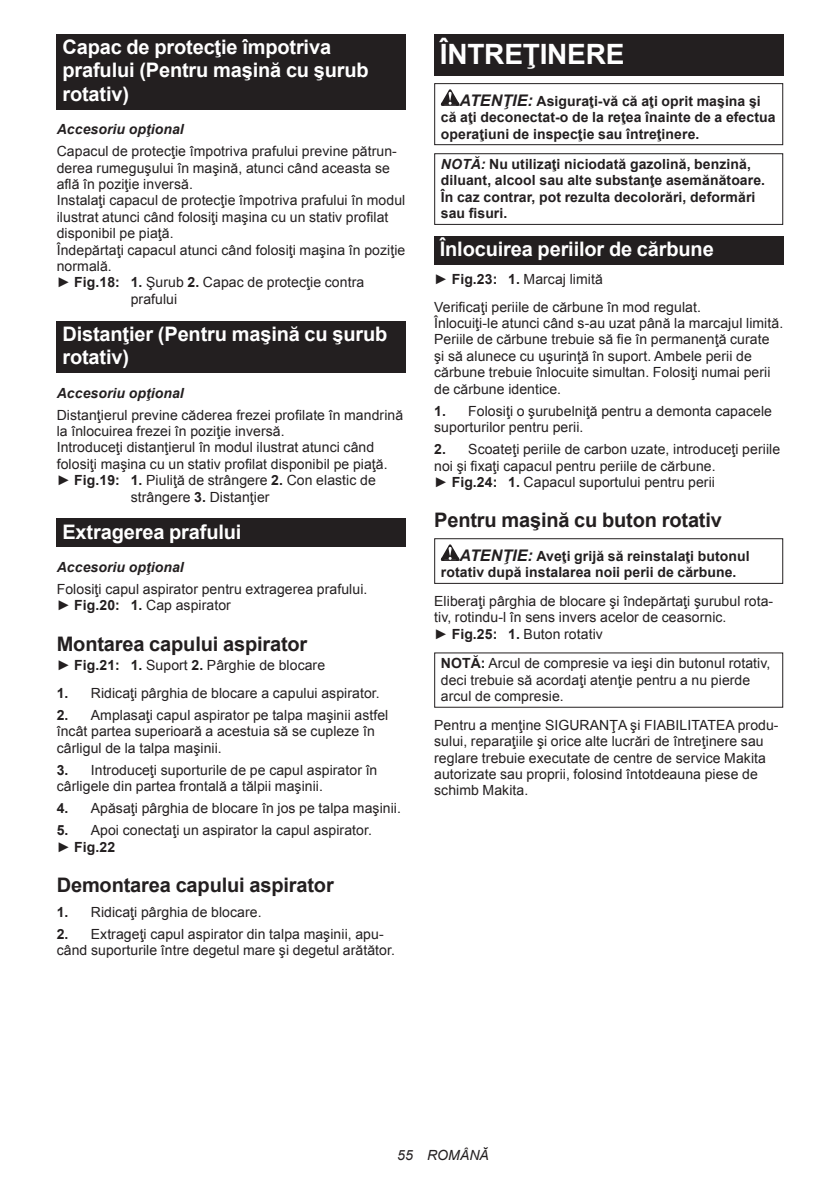
<style>
.page{position:relative;width:840px;height:1191px;background:#fff}
.page>*{position:absolute;margin:0;border:0;box-sizing:border-box;transform-origin:0 0}
.t1{font:700 28px "Arial";letter-spacing:-.01em;color:#fff}
.t2{font:700 20px/23.4px "Arial";letter-spacing:-.01em;color:#fff}
.t3{font:700 20px "Arial";letter-spacing:-.01em;color:#231f20}
.t4{font:14px/16.4px "Arial";letter-spacing:.005em;color:#231f20}
.t5{font:700 14px/16.4px "Arial";letter-spacing:.005em;color:#231f20}
.t6{font:italic 700 14px "Arial";letter-spacing:.005em;color:#231f20}
.t7{font:italic 14px "Arial";letter-spacing:.005em;color:#231f20}
.s1{font-weight:700}
.s2{font-style:italic;font-size:16px}
.s3{font-style:italic}
</style>
<div class="page">
<div style="left:57px;top:34px;width:348px;height:75px;background:#231f20"></div>
<div style="left:57px;top:321px;width:348px;height:52px;background:#231f20"></div>
<div style="left:57px;top:518px;width:348px;height:29px;background:#231f20"></div>
<div style="left:434px;top:34px;width:348px;height:41px;background:#231f20"></div>
<svg style="left:440px;top:89px;width:19px;height:17px"></svg>
<div style="left:434px;top:83px;width:348px;height:62px;border:1px solid #231f20"></div>
<div style="left:434px;top:153px;width:348px;height:72px;border:1px solid #231f20"></div>
<div style="left:434px;top:236px;width:348px;height:29px;background:#231f20"></div>
<svg style="left:440px;top:544px;width:19px;height:17px"></svg>
<div style="left:434px;top:538px;width:348px;height:46px;border:1px solid #231f20"></div>
<h2 class="t2" style="left:62px;top:36px;width:308px">Capac de protecţie împotriva prafului (Pentru maşină cu şurub rotativ)</h2>
<p class="t6" style="left:57px;top:120px;width:128px">Accesoriu opţional</p>
<p class="t4" style="left:57px;top:143px;width:341px">Capacul de protecţie împotriva prafului previne pătrun-</p>
<p class="t4" style="left:57px;top:160px;width:334px">derea rumeguşului în maşină, atunci când aceasta se</p>
<p class="t4" style="left:57px;top:176px;width:138px">află în poziţie inversă.</p>
<p class="t4" style="left:57px;top:192px;width:350px">Instalaţi capacul de protecţie împotriva prafului în modul</p>
<p class="t4" style="left:57px;top:209px;width:333px">ilustrat atunci când folosiţi maşina cu un stativ profilat</p>
<p class="t4" style="left:57px;top:225px;width:118px">disponibil pe piaţă.</p>
<p class="t4" style="left:57px;top:242px;width:350px">Îndepărtaţi capacul atunci când folosiţi maşina în poziţie</p>
<p class="t4" style="left:57px;top:258px;width:57px">normală.</p>
<p class="t4" style="left:57px;top:274px;width:309px">► <span class="s1">Fig.18: 1.</span> Şurub <span class="s1">2.</span> Capac de protecţie contra</p>
<p class="t4" style="left:131px;top:292px;width:48px">prafului</p>
<h2 class="t2" style="left:62px;top:323px;width:326px">Distanţier (Pentru maşină cu şurub rotativ)</h2>
<p class="t6" style="left:57px;top:383px;width:128px">Accesoriu opţional</p>
<p class="t4" style="left:57px;top:407px;width:348px">Distanţierul previne căderea frezei profilate în mandrină</p>
<p class="t4" style="left:57px;top:423px;width:229px">la înlocuirea frezei în poziţie inversă.</p>
<p class="t4" style="left:57px;top:439px;width:319px">Introduceţi distanţierul în modul ilustrat atunci când</p>
<p class="t4" style="left:57px;top:456px;width:332px">folosiţi maşina cu un stativ profilat disponibil pe piaţă.</p>
<p class="t4" style="left:57px;top:472px;width:320px">► <span class="s1">Fig.19: 1.</span> Piuliţă de strângere <span class="s1">2.</span> Con elastic de</p>
<p class="t4" style="left:131px;top:488px;width:140px">strângere <span class="s1">3.</span> Distanţier</p>
<h2 class="t2" style="left:62px;top:520px;width:180px">Extragerea prafului</h2>
<p class="t6" style="left:57px;top:558px;width:128px">Accesoriu opţional</p>
<p class="t4" style="left:57px;top:581px;width:312px">Folosiţi capul aspirator pentru extragerea prafului. ► <span class="s1">Fig.20: 1.</span> Cap aspirator</p>
<h2 class="t3" style="left:57px;top:636px;width:252px">Montarea capului aspirator</h2>
<p class="t4" style="left:57px;top:657px;width:270px">► <span class="s1">Fig.21: 1.</span> Suport <span class="s1">2.</span> Pârghie de blocare</p>
<p class="t4" style="left:57px;top:685px;width:324px"><span class="s1">1.</span> Ridicaţi pârghia de blocare a capului aspirator.</p>
<p class="t4" style="left:57px;top:707px;width:333px"><span class="s1">2.</span> Amplasaţi capul aspirator pe talpa maşinii astfel încât partea superioară a acestuia să se cupleze în cârligul de la talpa maşinii.</p>
<p class="t4" style="left:57px;top:761px;width:322px"><span class="s1">3.</span> Introduceţi suporturile de pe capul aspirator în cârligele din partea frontală a tălpii maşinii.</p>
<p class="t4" style="left:57px;top:800px;width:345px"><span class="s1">4.</span> Apăsaţi pârghia de blocare în jos pe talpa maşinii.</p>
<p class="t4" style="left:57px;top:822px;width:316px"><span class="s1">5.</span> Apoi conectaţi un aspirator la capul aspirator. ► <span class="s1">Fig.22</span></p>
<h2 class="t3" style="left:57px;top:871px;width:278px">Demontarea capului aspirator</h2>
<p class="t4" style="left:57px;top:904px;width:206px"><span class="s1">1.</span> Ridicaţi pârghia de blocare.</p>
<p class="t4" style="left:57px;top:926px;width:339px"><span class="s1">2.</span> Extrageţi capul aspirator din talpa maşinii, apu&shy;când suporturile între degetul mare şi degetul arătător.</p>
<h1 class="t1" style="left:439px;top:35px;width:186px">ÎNTREŢINERE</h1>
<p class="t5" style="left:440px;top:93px;width:336px;text-indent:19px"><span class="s2">ATENŢIE:</span> Asiguraţi-vă că aţi oprit maşina şi că aţi deconectat-o de la reţea înainte de a efectua operaţiuni de inspecţie sau întreţinere.</p>
<p class="t5" style="left:440px;top:156px;width:325px"><span class="s3">NOTĂ:</span> Nu utilizaţi niciodată gazolină, benzină, diluant, alcool sau alte substanţe asemănătoare.<br>În caz contrar, pot rezulta decolorări, deformări sau fisuri.</p>
<h2 class="t2" style="left:439px;top:238px;width:275px">Înlocuirea periilor de cărbune</h2>
<p class="t4" style="left:434px;top:265px;width:268px;line-height:27.8px">► <span class="s1">Fig.23: 1.</span> Marcaj limită<br>Verificaţi periile de cărbune în mod regulat.</p>
<p class="t4" style="left:434px;top:315px;width:350px">Înlocuiţi-le atunci când s-au uzat până la marcajul limită.<br>Periile de cărbune trebuie să fie în permanenţă curate<br>şi să alunece cu uşurinţă în suport. Ambele perii de cărbune trebuie înlocuite simultan. Folosiţi numai perii de cărbune identice.</p>
<p class="t4" style="left:434px;top:403px;width:339px"><span class="s1">1.</span> Folosiţi o şurubelniţă pentru a demonta capacele suporturilor pentru perii.</p>
<p class="t4" style="left:434px;top:441px;width:347px"><span class="s1">2.</span> Scoateţi periile de carbon uzate, introduceţi periile noi şi fixaţi capacul pentru periile de cărbune.<br>► <span class="s1">Fig.24: 1.</span> Capacul suportului pentru perii</p>
<h2 class="t3" style="left:434px;top:507px;width:289px">Pentru maşină cu buton rotativ</h2>
<p class="t5" style="left:440px;top:548px;width:310px;text-indent:19px"><span class="s2">ATENŢIE:</span> Aveţi grijă să reinstalaţi butonul rotativ după instalarea noii perii de cărbune.</p>
<p class="t4" style="left:434px;top:593px;width:340px">Eliberaţi pârghia de blocare şi îndepărtaţi şurubul rota&shy;tiv, rotindu-l în sens invers acelor de ceasornic.<br>► <span class="s1">Fig.25: 1.</span> Buton rotativ</p>
<p class="t4" style="left:440px;top:655px;width:331px"><span class="s1">NOTĂ:</span> Arcul de compresie va ieşi din butonul rotativ, deci trebuie să acordaţi atenţie pentru a nu pierde arcul de compresie.</p>
<p class="t4" style="left:434px;top:717px;width:346px">Pentru a menţine SIGURANŢA şi FIABILITATEA produ&shy;sului, reparaţiile şi orice alte lucrări de întreţinere sau reglare trebuie executate de centre de service Makita autorizate sau proprii, folosind întotdeauna piese de schimb Makita.</p>
<p class="t7" style="left:397px;top:1147px;width:93px">55 ROMÂNĂ</p>
</div>
